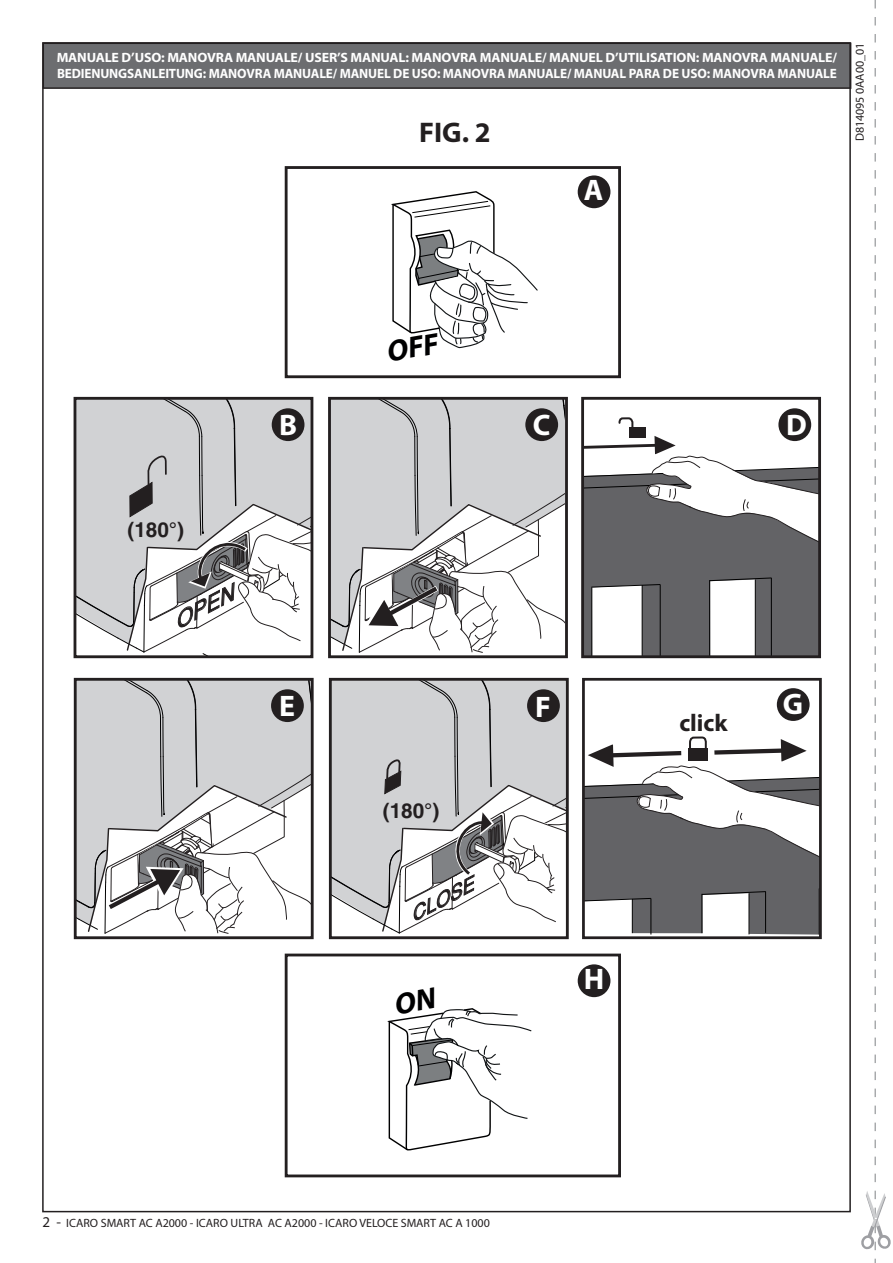
<style>
.page{position:relative;width:893px;height:1263px;background:#fff}
.page>*{position:absolute;margin:0;border:0;box-sizing:border-box;transform-origin:0 0}
.t1{font:700 29.85px "Myriad Pro";color:#fff}
.t2{font:700 28.5px "Myriad Pro";color:#231f20}
.t3{font:700 24.15px "Myriad Pro";color:#231f20}
.t4{font:700 20.7px "Helvetica";color:#231f20}
.t5{font:italic 20.55px "Helvetica";color:#231f20;scale:1.12 1}
.t6{font:italic 18.3px "Helvetica";color:#231f20;scale:1.12 1}
.t7{font:700 13.5px/16.2px "Myriad Pro";letter-spacing:-.01em;color:#fff}
.t8{font:12px "Myriad Pro";color:#231f20}
.s1{font-size:15px}
</style>
<div class="page">
<div style="left:43px;top:43px;width:808px;height:45px;background:#6c6d70"></div>
<div style="left:43px;top:43px;width:808px;height:46px;border:2px solid #231f20"></div>
<svg style="left:861px;top:0;width:30px;height:1263px"></svg>
<div style="left:578px;top:175px;width:32px;height:33px;background:#231f20;border-radius:50%"></div>
<div style="left:285px;top:166px;width:336px;height:212px;border:3px solid #231f20"></div>
<div style="left:578px;top:964px;width:32px;height:33px;background:#231f20;border-radius:50%"></div>
<div style="left:285px;top:953px;width:336px;height:224px;border:3px solid #231f20"></div>
<svg style="left:78px;top:401px;width:231px;height:253px"></svg>
<div style="left:272px;top:408px;width:32px;height:33px;background:#231f20;border-radius:50%"></div>
<div style="left:74px;top:397px;width:239px;height:261px;border:3px solid #231f20"></div>
<svg style="left:332px;top:401px;width:232px;height:252px"></svg>
<div style="left:328px;top:397px;width:240px;height:261px;border:3px solid #231f20"></div>
<div style="left:525px;top:408px;width:33px;height:33px;background:#231f20;border-radius:50%"></div>
<div style="left:778px;top:408px;width:33px;height:33px;background:#231f20;border-radius:50%"></div>
<svg style="left:585px;top:416px;width:232px;height:238px"></svg>
<div style="left:581px;top:397px;width:240px;height:261px;border:3px solid #231f20"></div>
<svg style="left:333px;top:682px;width:232px;height:251px"></svg>
<div style="left:329px;top:678px;width:240px;height:261px;border:3px solid #231f20"></div>
<svg style="left:78px;top:682px;width:232px;height:252px"></svg>
<div style="left:74px;top:678px;width:240px;height:261px;border:3px solid #231f20"></div>
<div style="left:271px;top:689px;width:33px;height:33px;background:#231f20;border-radius:50%"></div>
<div style="left:777px;top:688px;width:33px;height:33px;background:#231f20;border-radius:50%"></div>
<svg style="left:586px;top:736px;width:232px;height:198px"></svg>
<div style="left:582px;top:678px;width:240px;height:261px;border:3px solid #231f20"></div>
<svg style="left:388px;top:1008px;width:144px;height:143px"></svg>
<svg style="left:391px;top:192px;width:147px;height:157px"></svg>
<p class="t7" style="left:57px;top:49px;width:782px">MANUALE D’USO: MANOVRA MANUALE/ USER’S MANUAL: MANOVRA MANUALE/ MANUEL D’UTILISATION: MANOVRA MANUALE/<br>BEDIENUNGSANLEITUNG: MANOVRA MANUALE/ MANUEL DE USO: MANOVRA MANUALE/ MANUAL PARA DE USO: MANOVRA MANUALE</p>
<h2 class="t2" style="left:419px;top:114px;width:73px">FIG. 2</h2>
<h1 class="t1" style="left:584px;top:171px;width:21px">A</h1>
<p class="t8" style="left:852px;top:141px;width:100px;rotate:-90deg">D814095 0AA00_01</p>
<h3 class="t4" style="left:127px;top:517px;width:58px">(180°)</h3>
<h3 class="t5" style="left:168px;top:612px;width:60px;rotate:-28deg">OPEN</h3>
<h1 class="t1" style="left:279px;top:406px;width:19px">B</h1>
<h1 class="t1" style="left:533px;top:406px;width:19px">C</h1>
<h1 class="t1" style="left:786px;top:406px;width:22px">D</h1>
<h1 class="t1" style="left:279px;top:687px;width:17px">E</h1>
<h1 class="t1" style="left:535px;top:687px;width:17px">F</h1>
<h1 class="t1" style="left:783px;top:685px;width:22px">G</h1>
<h3 class="t3" style="left:679px;top:707px;width:50px">click</h3>
<h3 class="t4" style="left:383px;top:798px;width:58px">(180°)</h3>
<h3 class="t6" style="left:405px;top:907px;width:64px;rotate:-28deg">CLOSE</h3>
<h1 class="t1" style="left:584px;top:959px;width:22px">H</h1>
<p class="t8" style="left:43px;top:1216px;width:449px"><span class="s1">2 -</span> ICARO SMART AC A2000 - ICARO ULTRA AC A2000 - ICARO VELOCE SMART AC A 1000</p>
</div>
